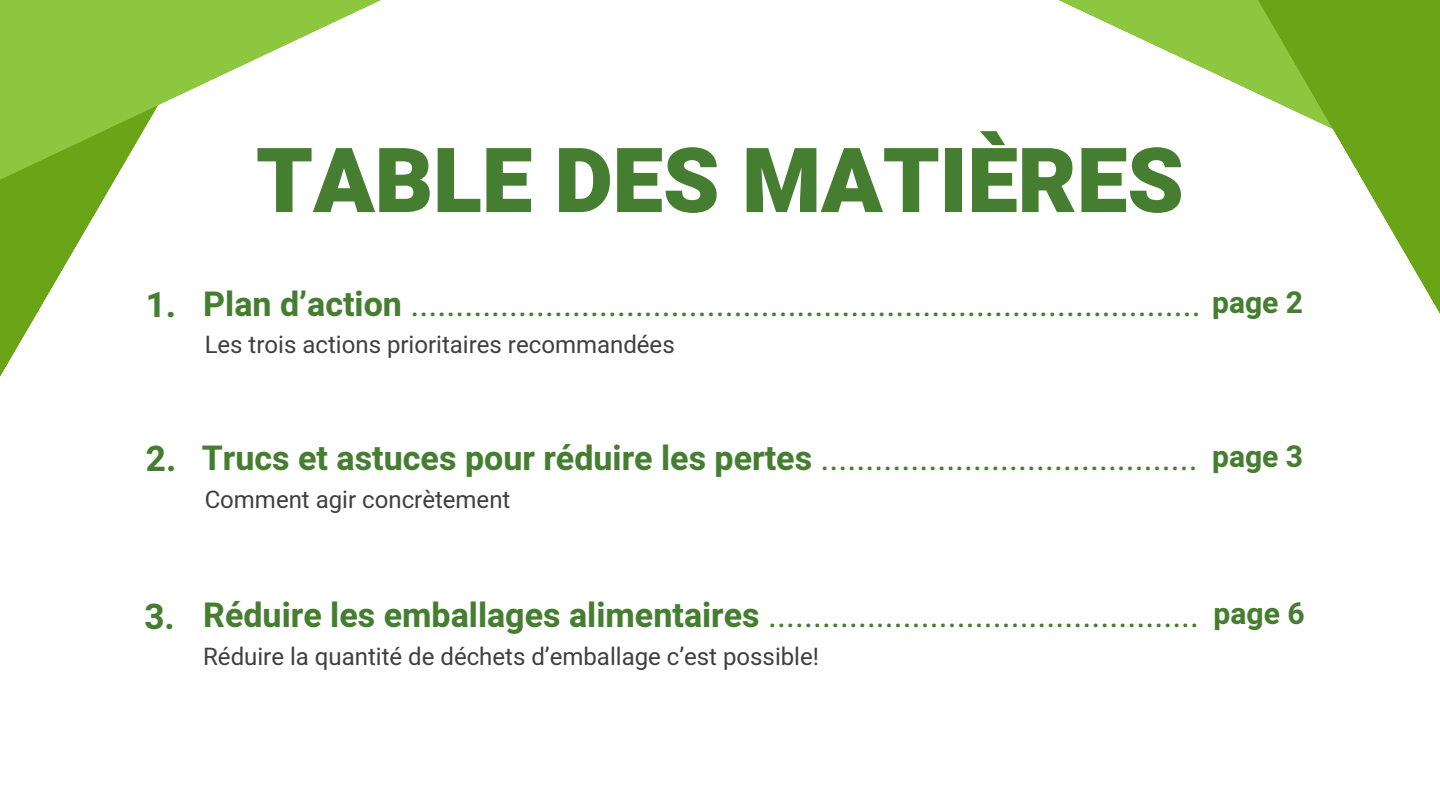
<style>
.page{position:relative;width:1440px;height:810px;background:#fff}
.page>*{position:absolute;margin:0;border:0;box-sizing:border-box;transform-origin:0 0}
.t1{font:900 90px "Heebo";color:#467e31}
.t2{font:700 35.1px "Heebo";color:#467e31}
.t3{font:34px "Heebo";color:#467e31}
.t4{font:700 30px "Heebo";color:#467e31}
.t5{font:24px "Heebo";color:#3f3f3f}
.s1{font-weight:700}
</style>
<div class="page">
<svg style="left:0;top:211px;width:97px;height:166px"></svg>
<svg style="left:0;top:0;width:381px;height:211px"></svg>
<svg style="left:1058px;top:0;width:382px;height:314px"></svg>
<p class="t1" style="left:256px;top:118px;width:930px">TABLE DES MATIÈRES</p>
<h4 class="t2" style="left:146px;top:281px;width:32px">1.</h4>
<h3 class="t3" style="left:203px;top:280px;width:999px"><span class="s1">Plan d’action</span> ........................................................................................</h3>
<p class="t5" style="left:205px;top:328px;width:472px">Les trois actions prioritaires recommandées</p>
<h3 class="t4" style="left:1212px;top:281px;width:93px">page 2</h3>
<p class="t2" style="left:146px;top:435px;width:32px">2.</p>
<h4 class="t3" style="left:202px;top:434px;width:998px"><span class="s1">Trucs et astuces pour réduire les pertes</span> ..........................................</h4>
<p class="t4" style="left:1212px;top:435px;width:93px">page 3</p>
<h1 class="t5" style="left:205px;top:482px;width:307px">Comment agir concrètement</h1>
<h3 class="t3" style="left:203px;top:591px;width:998px"><span class="s1">Réduire les emballages alimentaires</span> ................................................</h3>
<h4 class="t5" style="left:203px;top:639px;width:617px">Réduire la quantité de déchets d’emballage c’est possible!</h4>
<p class="t2" style="left:144px;top:592px;width:32px">3.</p>
<p class="t4" style="left:1214px;top:592px;width:93px">page 6</p>
</div>
